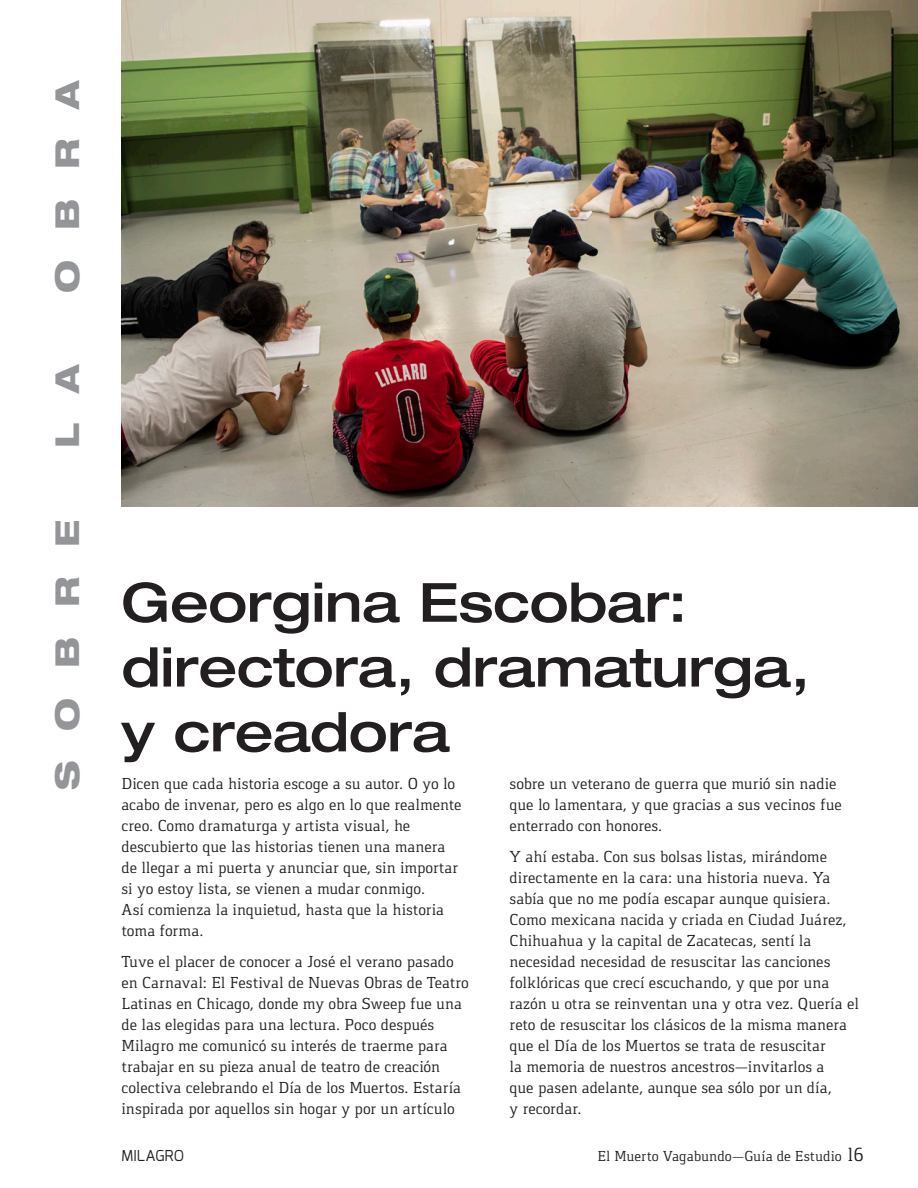
<style>
.page{position:relative;width:918px;height:1188px;background:#fff}
.page>*{position:absolute;margin:0;border:0;box-sizing:border-box;transform-origin:0 0}
.t1{font:500 expanded 54px/64.8px "Helvetica Neue LT Pro";letter-spacing:-.005em;color:#231f20}
.t2{font:800 expanded 33px "Helvetica Neue LT Pro";letter-spacing:.9em;color:#939598}
.MTG_SG_BodyText{font:16.5px/21px "Gaspar";letter-spacing:-.005em;color:#231f20}
.t3{font:15px "Gaspar";color:#231f20}
.t4{font:15px "Exo";letter-spacing:.005em;color:#231f20}
.s1{font-size:21px}
</style>
<div class="page">
<img style="left:122px;top:0;width:796px;height:507px">
<p class="t2" style="left:46px;top:293px;width:215px;rotate:-90deg">OBRA</p>
<p class="t2" style="left:46px;top:448px;width:86px;rotate:-90deg">L A</p>
<p class="t2" style="left:46px;top:790px;width:271px;rotate:-90deg">SOBRE</p>
<h1 class="t1" style="left:122px;top:569px;width:690px">Georgina Escobar: directora, dramaturga, y creadora</h1>
<p class="MTG_SG_BodyText" style="left:122px;top:773px;width:342px">Dicen que cada historia escoge a su autor. O yo lo acabo de invenar, pero es algo en lo que realmente creo. Como dramaturga y artista visual, he descubierto que las historias tienen una manera de llegar a mi puerta y anunciar que, sin importar si yo estoy lista, se vienen a mudar conmigo.<br>Así comienza la inquietud, hasta que la historia toma forma.</p>
<p class="MTG_SG_BodyText" style="left:122px;top:951px;width:349px">Tuve el placer de conocer a José el verano pasado en Carnaval: El Festival de Nuevas Obras de Teatro Latinas en Chicago, donde my obra Sweep fue una de las elegidas para una lectura. Poco después Milagro me comunicó su interés de traerme para trabajar en su pieza anual de teatro de creación colectiva celebrando el Día de los Muertos. Estaría inspirada por aquellos sin hogar y por un artículo</p>
<p class="MTG_SG_BodyText" style="left:510px;top:773px;width:334px">sobre un veterano de guerra que murió sin nadie que lo lamentara, y que gracias a sus vecinos fue enterrado con honores.</p>
<p class="MTG_SG_BodyText" style="left:510px;top:846px;width:351px">Y ahí estaba. Con sus bolsas listas, mirándome directamente en la cara: una historia nueva. Ya sabía que no me podía escapar aunque quisiera.<br>Como mexicana nacida y criada en Ciudad Juárez, Chihuahua y la capital de Zacatecas, sentí la necesidad necesidad de resuscitar las canciones folklóricas que crecí escuchando, y que por una razón u otra se reinventan una y otra vez. Quería el reto de resuscitar los clásicos de la misma manera que el Día de los Muertos se trata de resuscitar<br>la memoria de nuestros ancestros—invitarlos a<br>que pasen adelante, aunque sea sólo por un día,<br>y recordar.</p>
<p class="t4" style="left:122px;top:1146px;width:64px">MILAGRO</p>
<p class="t3" style="left:598px;top:1148px;width:268px">El Muerto Vagabundo—Guía de Estudio <span class="s1">16</span></p>
</div>
